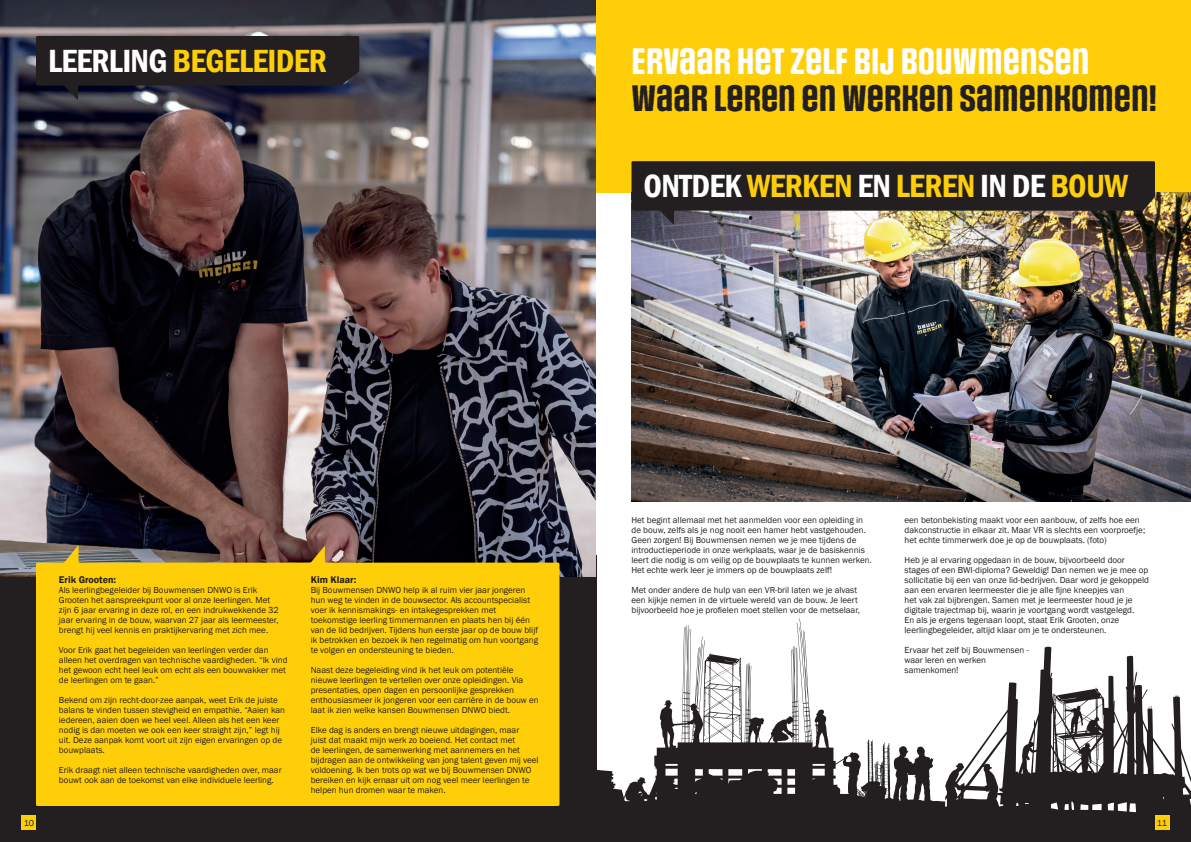
<style>
.page{position:relative;width:1191px;height:842px;background:#fff}
.page>*{position:absolute;margin:0;border:0;box-sizing:border-box;transform-origin:0 0}
.t1{font:600 condensed 33px "Franklin Gothic";letter-spacing:-.02em;color:#fece08}
.t2{font:31px "Social Gothic Rough";color:#231f20}
.t3{font:31px "Social Gothic Rough";color:#fff}
.t4{font:600 10px "Franklin Gothic";color:#231f20}
.t5{font:9px/10px "Franklin Gothic";color:#231f20}
.s1{color:#fff}
</style>
<div class="page">
<div style="left:0;top:555px;width:596px;height:287px;background:#231f20"></div>
<div style="left:595px;top:0;width:596px;height:193px;background:#fece08"></div>
<img style="left:0;top:0;width:595px;height:576px">
<svg style="left:36px;top:36px;width:323px;height:64px;background:#252227"></svg>
<div style="left:36px;top:545px;width:523px;height:261px;background:#fece08"></div>
<img style="left:631px;top:193px;width:560px;height:309px">
<img style="left:631px;top:161px;width:524px;height:64px">
<svg style="left:596px;top:618px;width:595px;height:224px"></svg>
<div style="left:22px;top:815px;width:14px;height:14px;background:#fece08"></div>
<div style="left:1155px;top:815px;width:14px;height:14px;background:#fece08"></div>
<h1 class="t1" style="left:48px;top:39px;width:280px"><span class="s1">LEERLING</span> BEGELEIDER</h1>
<h2 class="t3" style="left:631px;top:41px;width:459px">ERVAAR HET ZELF BIJ BOUWMENSEN</h2>
<h2 class="t2" style="left:631px;top:78px;width:527px">WAAR LEREN EN WERKEN SAMENKOMEN!</h2>
<h1 class="t1" style="left:643px;top:164px;width:486px"><span class="s1">ONTDEK</span> WERKEN <span class="s1">EN</span> LEREN <span class="s1">IN DE</span> BOUW</h1>
<p class="t4" style="left:59px;top:574px;width:59px">Erik Grooten:</p>
<p class="t5" style="left:59px;top:585px;width:221px">Als leerlingbegeleider bij Bouwmensen DNWO is Erik Grooten het aanspreekpunt voor al onze leerlingen. Met zijn 6 jaar ervaring in deze rol, en een indrukwekkende 32 jaar ervaring in de bouw, waarvan 27 jaar als leermeester, brengt hij veel kennis en praktijkervaring met zich mee.</p>
<p class="t5" style="left:59px;top:645px;width:230px">Voor Erik gaat het begeleiden van leerlingen verder dan alleen het overdragen van technische vaardigheden. “Ik vind het gewoon echt heel leuk om echt als een bouwvakker met de leerlingen om te gaan.”</p>
<p class="t5" style="left:59px;top:695px;width:228px">Bekend om zijn recht-door-zee aanpak, weet Erik de juiste balans te vinden tussen stevigheid en empathie. “Aaien kan iedereen, aaien doen we heel veel. Alleen als het een keer nodig is dan moeten we ook een keer straight zijn,” legt hij uit. Deze aanpak komt voort uit zijn eigen ervaringen op de bouwplaats.</p>
<p class="t5" style="left:59px;top:765px;width:224px">Erik draagt niet alleen technische vaardigheden over, maar bouwt ook aan de toekomst van elke individuele leerling.</p>
<p class="t4" style="left:311px;top:574px;width:47px">Kim Klaar:</p>
<p class="t5" style="left:311px;top:585px;width:229px">Bij Bouwmensen DNWO help ik al ruim vier jaar jongeren hun weg te vinden in de bouwsector. Als accountspecialist voer ik kennismakings- en intakegesprekken met toekomstige leerling timmermannen en plaats hen bij één van de lid bedrijven. Tijdens hun eerste jaar op de bouw blijf ik betrokken en bezoek ik hen regelmatig om hun voortgang te volgen en ondersteuning te bieden.</p>
<p class="t5" style="left:311px;top:665px;width:229px">Naast deze begeleiding vind ik het leuk om potentiële nieuwe leerlingen te vertellen over onze opleidingen. Via presentaties, open dagen en persoonlijke gesprekken enthousiasmeer ik jongeren voor een carrière in de bouw en laat ik zien welke kansen Bouwmensen DNWO biedt.</p>
<p class="t5" style="left:311px;top:725px;width:229px">Elke dag is anders en brengt nieuwe uitdagingen, maar<br>juist dat maakt mijn werk zo boeiend. Het contact met<br>de leerlingen, de samenwerking met aannemers en het bijdragen aan de ontwikkeling van jong talent geven mij veel voldoening. Ik ben trots op wat we bij Bouwmensen DNWO bereiken en kijk ernaar uit om nog veel meer leerlingen te helpen hun dromen waar te maken.</p>
<p class="t5" style="left:631px;top:516px;width:242px">Het begint allemaal met het aanmelden voor een opleiding in de bouw, zelfs als je nog nooit een hamer hebt vastgehouden.<br>Geen zorgen! Bij Bouwmensen nemen we je mee tijdens de introductieperiode in onze werkplaats, waar je de basiskennis leert die nodig is om veilig op de bouwplaats te kunnen werken.<br>Het echte werk leer je immers op de bouwplaats zelf!</p>
<p class="t5" style="left:631px;top:586px;width:230px">Met onder andere de hulp van een VR-bril laten we je alvast een kijkje nemen in de virtuele wereld van de bouw. Je leert bijvoorbeeld hoe je profielen moet stellen voor de metselaar,</p>
<p class="t5" style="left:904px;top:516px;width:242px">een betonbekisting maakt voor een aanbouw, of zelfs hoe een dakconstructie in elkaar zit. Maar VR is slechts een voorproefje; het echte timmerwerk doe je op de bouwplaats. (foto)</p>
<p class="t5" style="left:904px;top:556px;width:246px">Heb je al ervaring opgedaan in de bouw, bijvoorbeeld door stages of een BWI-diploma? Geweldig! Dan nemen we je mee op sollicitatie bij een van onze lid-bedrijven. Daar word je gekoppeld aan een ervaren leermeester die je alle fijne kneepjes van<br>het vak zal bijbrengen. Samen met je leermeester houd je je digitale trajectmap bij, waarin je voortgang wordt vastgelegd.<br>En als je ergens tegenaan loopt, staat Erik Grooten, onze leerlingbegeleider, altijd klaar om je te ondersteunen.</p>
<p class="t5" style="left:904px;top:645px;width:126px">Ervaar het zelf bij Bouwmensen - waar leren en werken samenkomen!</p>
<p class="t5" style="left:24px;top:818px;width:12px">10</p>
<p class="t5" style="left:1156px;top:818px;width:12px">11</p>
</div>
